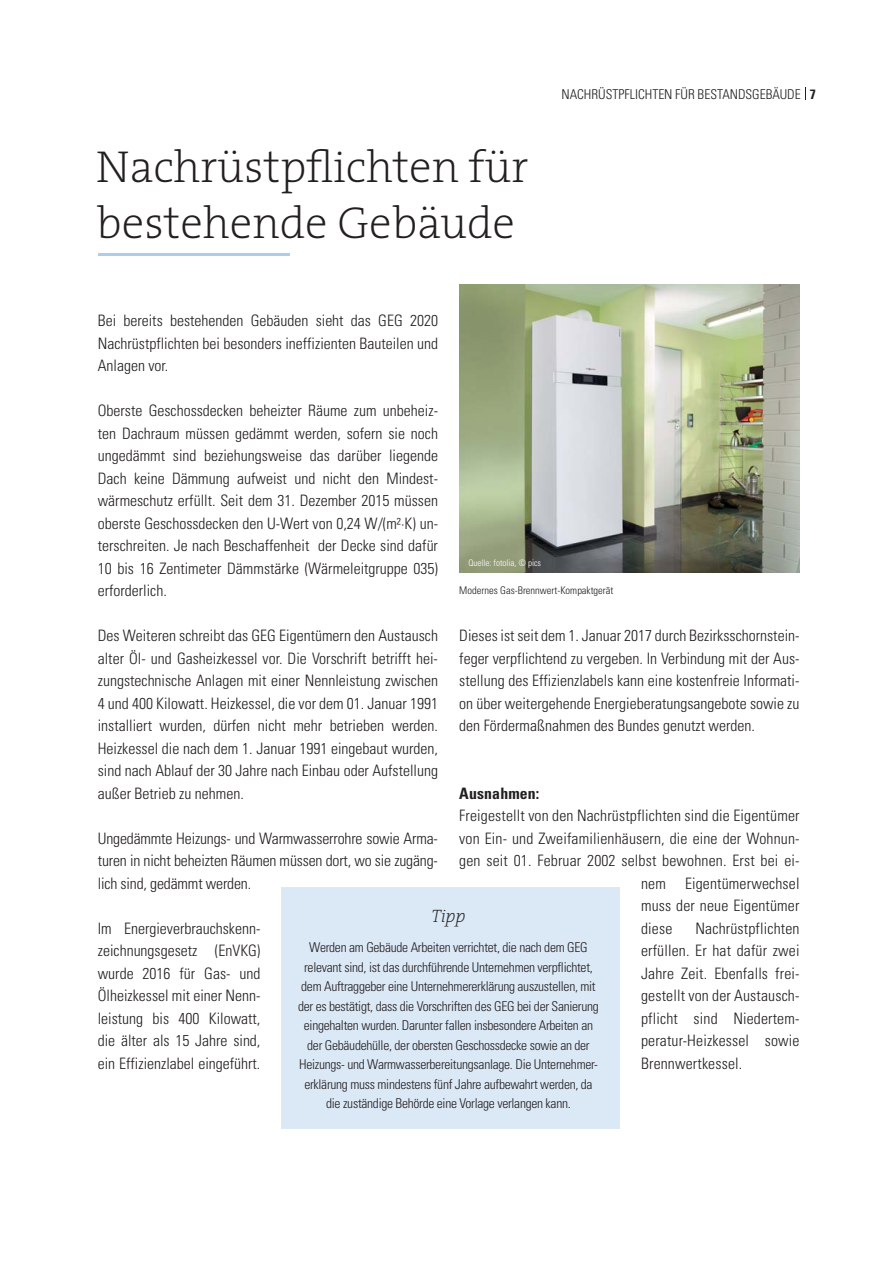
<style>
.page{position:relative;width:893px;height:1263px;background:#fff}
.page>*{position:absolute;margin:0;border:0;box-sizing:border-box;transform-origin:0 0}
.t1{font:200 45px/55.5px "The Serif";color:#231f20}
.t2{font:italic 200 18px "The Serif";color:#231f20}
.t3{font:300 condensed 15.75px/22.5px "Univers";color:#231f20;text-align:justify}
.t4{font:700 condensed 15.75px "Univers";letter-spacing:.01em;color:#231f20}
.t5{font:300 condensed 13.5px/19.5px "Univers";letter-spacing:-.02em;color:#231f20;text-align:center}
.t6{font:300 condensed 13.5px "Univers";color:#231f20}
.t7{font:300 condensed 10.5px "Univers";color:#231f20}
.t8{font:300 condensed 9px "Univers";color:#fff}
.s1{font-weight:700}
</style>
<div class="page">
<hr style="left:98px;top:253px;width:191px;height:2px;background:#accdec">
<img style="left:459px;top:284px;width:340px;height:288px">
<div style="left:282px;top:888px;width:338px;height:241px;background:#dbe8f6"></div>
<svg style="left:805px;top:87px;width:1px;height:13px"></svg>
<h1 class="t1" style="left:96px;top:141px;width:433px">Nachrüstpflichten für bestehende Gebäude</h1>
<p class="t6" style="left:561px;top:89px;width:256px">NACHRÜSTPFLICHTEN FÜR BESTANDSGEBÄUDE <span class="s1">7</span></p>
<p class="t3" style="left:98px;top:311px;width:342px">Bei bereits bestehenden Gebäuden sieht das GEG 2020<br>Nachrüstpflichten bei besonders ineffizienten Bauteilen und Anlagen vor.</p>
<p class="t3" style="left:98px;top:401px;width:342px">Oberste Geschossdecken beheizter Räume zum unbeheiz&shy;ten Dachraum müssen gedämmt werden, sofern sie noch ungedämmt sind beziehungsweise das darüber liegende Dach keine Dämmung aufweist und nicht den Mindest&shy;wärmeschutz erfüllt. Seit dem 31. Dezember 2015 müssen oberste Geschossdecken den U-Wert von 0,24 W/(m²·K) un&shy;terschreiten. Je nach Beschaffenheit der Decke sind dafür 10 bis 16 Zentimeter Dämmstärke (Wärmeleitgruppe 035) erforderlich.</p>
<p class="t3" style="left:98px;top:626px;width:342px">Des Weiteren schreibt das GEG Eigentümern den Austausch alter Öl- und Gasheizkessel vor. Die Vorschrift betrifft hei&shy;zungstechnische Anlagen mit einer Nennleistung zwischen 4 und 400 Kilowatt. Heizkessel, die vor dem 01. Januar 1991 installiert wurden, dürfen nicht mehr betrieben werden.<br>Heizkessel die nach dem 1. Januar 1991 eingebaut wurden, sind nach Ablauf der 30 Jahre nach Einbau oder Aufstellung außer Betrieb zu nehmen.</p>
<p class="t3" style="left:98px;top:829px;width:342px">Ungedämmte Heizungs- und Warmwasserrohre sowie Arma&shy;turen in nicht beheizten Räumen müssen dort, wo sie zugäng&shy;lich sind, gedämmt werden.</p>
<p class="t3" style="left:98px;top:919px;width:164px">Im Energieverbrauchskenn&shy;zeichnungsgesetz (EnVKG) wurde 2016 für Gas- und Ölheizkessel mit einer Nenn&shy;leistung bis 400 Kilowatt, die älter als 15 Jahre sind, ein Effizienzlabel eingeführt.</p>
<p class="t8" style="left:468px;top:560px;width:74px">Quelle: fotolia, © pics</p>
<p class="t7" style="left:459px;top:587px;width:156px">Modernes Gas-Brennwert-Kompaktgerät</p>
<p class="t3" style="left:459px;top:626px;width:342px">Dieses ist seit dem 1. Januar 2017 durch Bezirksschornstein&shy;feger verpflichtend zu vergeben. In Verbindung mit der Aus&shy;stellung des Effizienzlabels kann eine kostenfreie Informati&shy;on über weitergehende Energieberatungsangebote sowie zu den Fördermaßnahmen des Bundes genutzt werden.</p>
<p class="t4" style="left:459px;top:787px;width:82px">Ausnahmen:</p>
<p class="t3" style="left:459px;top:806px;width:342px">Freigestellt von den Nachrüstpflichten sind die Eigentümer</p>
<p class="t3" style="left:459px;top:829px;width:342px">von Ein- und Zweifamilienhäusern, die eine der Wohnun-</p>
<p class="t3" style="left:459px;top:851px;width:342px">gen seit 01. Februar 2002 selbst bewohnen. Erst bei ei-</p>
<p class="t3" style="left:641px;top:874px;width:160px">nem Eigen tümerwechsel</p>
<p class="t3" style="left:641px;top:896px;width:160px">muss der neue Eigentümer</p>
<p class="t3" style="left:641px;top:919px;width:33px">diese</p>
<p class="t2" style="left:432px;top:907px;width:35px">Tipp</p>
<p class="t5" style="left:298px;top:939px;width:302px">Werden am Gebäude Arbeiten verrichtet, die nach dem GEG relevant sind, ist das durchführende Unternehmen verpflichtet, dem Auftraggeber eine Unternehmererklärung auszustellen, mit der es bestätigt, dass die Vorschriften des GEG bei der Sanierung eingehalten wurden. Darunter fallen insbesondere Arbeiten an der Gebäudehülle, der obersten Geschossdecke sowie an der Heizungs- und Warmwasserbereitungsanlage. Die Unternehmer&shy;erklärung muss mindestens fünf Jahre aufbewahrt werden, da die zuständige Behörde eine Vorlage verlangen kann.</p>
<p class="t3" style="left:641px;top:919px;width:160px;text-indent:54px">Nachrüstpflichten erfüllen. Er hat dafür zwei Jahre Zeit. Ebenfalls frei&shy;gestellt von der Austausch&shy;pflicht sind Niedertem&shy;peratur-Heizkessel sowie Brennwertkessel.</p>
</div>
